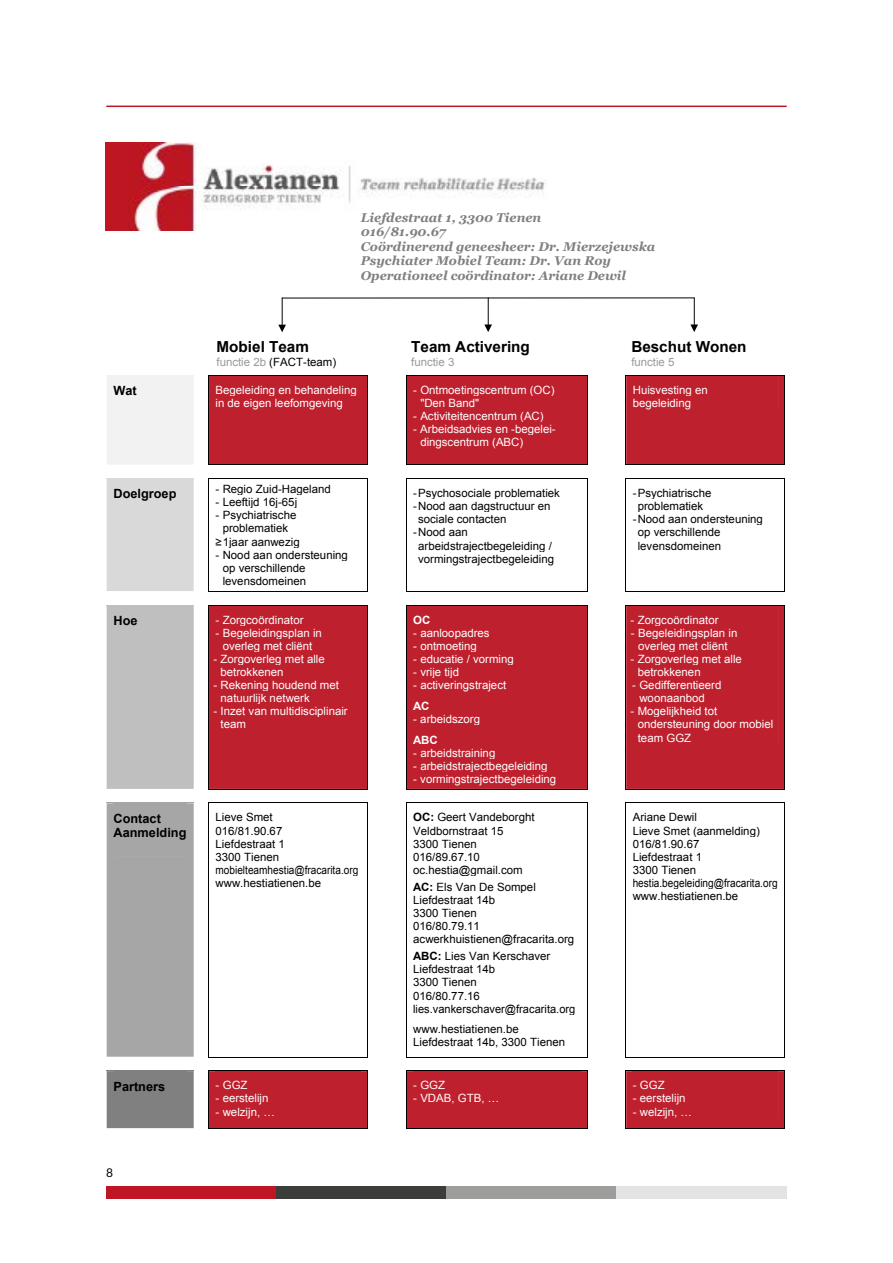
<style>
.page{position:relative;width:893px;height:1263px;background:#fff}
.page>*{position:absolute;margin:0;border:0;box-sizing:border-box;transform-origin:0 0}
.t1{font:700 15.15px "Arial";color:#000}
.t2{font:italic 700 12.75px/14.4px "Georgia";color:#808080}
.t3{font:700 12.75px/14.5px "Arial";color:#000}
.t4{font:12px "Lato";color:#000}
.t5{font:11.4px/13px "Arial";color:#000}
.t6{font:11.4px/13.2px "Arial";color:#fff}
.t7{font:11.4px "Arial";color:#9a9a9a}
.t8{font:700 11.4px "Arial";letter-spacing:-.01em;color:#fff}
.s1{color:#9a9a9a}
.s2{font-weight:700}
</style>
<div class="page">
<div style="left:106px;top:1186px;width:170px;height:13px;background:#be1622"></div>
<div style="left:276px;top:1186px;width:170px;height:13px;background:#3c3c3b"></div>
<div style="left:446px;top:1186px;width:171px;height:13px;background:#9d9d9c"></div>
<div style="left:617px;top:1186px;width:170px;height:13px;background:#e3e3e3"></div>
<hr style="left:106px;top:106px;width:681px;height:1px;background:#be1622">
<div style="left:107px;top:376px;width:86px;height:88px;background:#f2f2f2"></div>
<div style="left:114px;top:375px;width:73px;height:22px;background:#f2f2f2"></div>
<hr style="left:107px;top:375px;width:87px;height:1px;background:#f2f2f2">
<div style="left:208px;top:375px;width:160px;height:90px;background:#be202e"></div>
<div style="left:406px;top:375px;width:182px;height:90px;background:#be202e"></div>
<div style="left:626px;top:375px;width:159px;height:90px;background:#be202e"></div>
<hr style="left:626px;top:465px;width:159px;height:1px;background:#000">
<div style="left:107px;top:479px;width:87px;height:112px;background:#d9d9d9"></div>
<div style="left:114px;top:479px;width:73px;height:22px;background:#d9d9d9"></div>
<hr style="left:107px;top:478px;width:87px;height:1px;background:#d9d9d9">
<hr style="left:785px;top:479px;width:1px;height:112px;background:#000">
<svg style="left:208px;top:478px;width:160px;height:114px"></svg>
<svg style="left:406px;top:478px;width:182px;height:114px"></svg>
<svg style="left:626px;top:478px;width:159px;height:113px"></svg>
<hr style="left:626px;top:591px;width:159px;height:1px;background:#000">
<div style="left:107px;top:606px;width:87px;height:183px;background:#bfbfbf"></div>
<div style="left:114px;top:605px;width:73px;height:23px;background:#bfbfbf"></div>
<hr style="left:107px;top:605px;width:87px;height:1px;background:#bfbfbf">
<hr style="left:785px;top:605px;width:1px;height:184px;background:#000">
<div style="left:208px;top:605px;width:160px;height:185px;background:#be202e"></div>
<div style="left:406px;top:605px;width:182px;height:185px;background:#be202e"></div>
<div style="left:626px;top:605px;width:159px;height:184px;background:#be202e"></div>
<hr style="left:626px;top:789px;width:159px;height:1px;background:#000">
<div style="left:107px;top:804px;width:87px;height:253px;background:#a6a6a6"></div>
<div style="left:114px;top:803px;width:73px;height:22px;background:#a6a6a6"></div>
<div style="left:114px;top:825px;width:73px;height:15px;background:#a6a6a6"></div>
<div style="left:114px;top:840px;width:73px;height:16px;background:#a6a6a6"></div>
<hr style="left:107px;top:803px;width:87px;height:1px;background:#a6a6a6">
<hr style="left:406px;top:803px;width:182px;height:1px;background:#000">
<hr style="left:406px;top:803px;width:1px;height:254px;background:#000">
<hr style="left:587px;top:803px;width:1px;height:254px;background:#000">
<hr style="left:785px;top:803px;width:1px;height:254px;background:#000">
<svg style="left:208px;top:803px;width:160px;height:255px"></svg>
<hr style="left:406px;top:1057px;width:182px;height:1px;background:#000">
<svg style="left:784px;top:803px;width:1px;height:254px"></svg>
<hr style="left:626px;top:1057px;width:159px;height:1px;background:#000">
<div style="left:107px;top:1071px;width:87px;height:57px;background:#808080"></div>
<div style="left:114px;top:1071px;width:73px;height:22px;background:#808080"></div>
<hr style="left:107px;top:1070px;width:87px;height:1px;background:#808080">
<div style="left:208px;top:1070px;width:160px;height:59px;background:#be202e"></div>
<div style="left:406px;top:1070px;width:182px;height:59px;background:#be202e"></div>
<div style="left:626px;top:1070px;width:159px;height:59px;background:#be202e"></div>
<hr style="left:282px;top:297px;width:412px;height:1px;background:#000">
<svg style="left:278px;top:298px;width:8px;height:34px"></svg>
<svg style="left:484px;top:297px;width:8px;height:35px"></svg>
<svg style="left:690px;top:297px;width:8px;height:35px"></svg>
<img style="left:105px;top:142px;width:440px;height:88px">
<h1 class="t1" style="left:217px;top:336px;width:94px">Mobiel Team</h1>
<p class="t5" style="left:217px;top:355px;width:121px"><span class="s1">functie 2b</span> (FACT-team)</p>
<p class="t2" style="left:361px;top:210px;width:296px">Liefdestraat 1, 3300 Tienen<br>016/81.90.67<br>Coördinerend geneesheer: Dr. Mierzejewska<br>Psychiater Mobiel Team: Dr. Van Roy<br>Operationeel coördinator: Ariane Dewil</p>
<h1 class="t1" style="left:411px;top:336px;width:120px">Team Activering</h1>
<p class="t7" style="left:411px;top:354px;width:45px">functie 3</p>
<h1 class="t1" style="left:631px;top:336px;width:117px">Beschut Wonen</h1>
<p class="t7" style="left:631px;top:354px;width:45px">functie 5</p>
<p class="t3" style="left:114px;top:383px;width:25px">Wat</p>
<p class="t6" style="left:216px;top:383px;width:143px">Begeleiding en behandeling in de eigen leefomgeving</p>
<p class="t6" style="left:420px;top:383px;width:136px;text-indent:-7px">- Ontmoetingscentrum (OC) "Den Band"</p>
<p class="t6" style="left:413px;top:409px;width:132px">- Activiteitencentrum (AC)</p>
<p class="t6" style="left:420px;top:422px;width:137px;text-indent:-7px">- Arbeidsadvies en -begelei&shy;dingscentrum (ABC)</p>
<p class="t3" style="left:114px;top:487px;width:64px">Doelgroep</p>
<p class="t5" style="left:216px;top:483px;width:117px">- Regio Zuid-Hageland</p>
<p class="t5" style="left:216px;top:496px;width:83px">- Leeftijd 16j-65j</p>
<p class="t5" style="left:216px;top:509px;width:86px;text-align:center">- Psychiatrische problematiek<br>≥ 1jaar aanwezig</p>
<p class="t5" style="left:223px;top:548px;width:127px;text-indent:-7px">- Nood aan ondersteuning op verschillende levensdomeinen</p>
<p class="t3" style="left:114px;top:613px;width:26px">Hoe</p>
<p class="t6" style="left:216px;top:613px;width:89px">- Zorgcoördinator</p>
<p class="t6" style="left:216px;top:626px;width:108px;text-align:center">- Begeleidingsplan in overleg met cliënt</p>
<p class="t6" style="left:221px;top:652px;width:106px;text-indent:-7px">- Zorgoverleg met alle betrokkenen</p>
<p class="t6" style="left:221px;top:679px;width:120px;text-indent:-7px">- Rekening houdend met natuurlijk netwerk</p>
<p class="t6" style="left:221px;top:705px;width:129px;text-indent:-7px">- Inzet van multidisciplinair team</p>
<p class="t5" style="left:413px;top:487px;width:148px">- Psychosociale problematiek</p>
<p class="t5" style="left:418px;top:500px;width:134px;text-indent:-5px">- Nood aan dagstructuur en sociale contacten</p>
<p class="t5" style="left:418px;top:526px;width:137px;text-indent:-5px">- Nood aan arbeidstrajectbegeleiding / vormingstrajectbegeleiding</p>
<p class="t8" style="left:413px;top:612px;width:19px">OC</p>
<p class="t6" style="left:413px;top:626px;width:78px">- aanloopadres</p>
<p class="t6" style="left:413px;top:639px;width:65px">- ontmoeting</p>
<p class="t6" style="left:413px;top:652px;width:102px">- educatie / vorming</p>
<p class="t6" style="left:413px;top:665px;width:47px">- vrije tijd</p>
<p class="t6" style="left:413px;top:679px;width:95px">- activeringstraject</p>
<p class="t8" style="left:413px;top:698px;width:18px">AC</p>
<p class="t6" style="left:413px;top:712px;width:68px">- arbeidszorg</p>
<p class="t8" style="left:413px;top:732px;width:26px">ABC</p>
<p class="t6" style="left:413px;top:746px;width:84px">- arbeidstraining</p>
<p class="t6" style="left:413px;top:759px;width:136px">- arbeidstrajectbegeleiding</p>
<p class="t6" style="left:413px;top:772px;width:145px">- vormingstrajectbegeleiding</p>
<p class="t3" style="left:114px;top:811px;width:74px">Contact<br>Aanmelding</p>
<p class="t5" style="left:216px;top:811px;width:144px">Lieve Smet<br>016/81.90.67<br>Liefdestraat 1<br>3300 Tienen mobielteamhestia@fracarita.org www.hestiatienen.be</p>
<p class="t5" style="left:413px;top:811px;width:123px"><span class="s2">OC:</span> Geert Vandeborght<br>Veldbornstraat 15<br>3300 Tienen<br>016/89.67.10 oc.hestia@gmail.com</p>
<p class="t5" style="left:413px;top:880px;width:163px"><span class="s2">AC:</span> Els Van De Sompel<br>Liefdestraat 14b<br>3300 Tienen<br>016/80.79.11 acwerkhuistienen@fracarita.org</p>
<p class="t5" style="left:413px;top:949px;width:164px"><span class="s2">ABC:</span> Lies Van Kerschaver<br>Liefdestraat 14b<br>3300 Tienen<br>016/80.77.16 lies.vankerschaver@fracarita.org</p>
<p class="t5" style="left:413px;top:1023px;width:154px">www.hestiatienen.be<br>Liefdestraat 14b, 3300 Tienen</p>
<p class="t3" style="left:114px;top:1079px;width:53px">Partners</p>
<p class="t6" style="left:216px;top:1079px;width:34px">- GGZ</p>
<p class="t6" style="left:216px;top:1092px;width:54px">- eerstelijn</p>
<p class="t6" style="left:216px;top:1105px;width:61px">- welzijn, …</p>
<p class="t4" style="left:106px;top:1166px;width:8px">8</p>
<p class="t6" style="left:413px;top:1079px;width:34px">- GGZ</p>
<p class="t6" style="left:413px;top:1092px;width:88px">- VDAB, GTB, …</p>
<p class="t6" style="left:633px;top:383px;width:77px">Huisvesting en begeleiding</p>
<p class="t5" style="left:633px;top:487px;width:80px;text-align:center">- Psychiatrische problematiek</p>
<p class="t5" style="left:638px;top:513px;width:127px;text-indent:-5px">- Nood aan ondersteuning op verschillende levensdomeinen</p>
<p class="t6" style="left:631px;top:613px;width:89px">- Zorgcoördinator</p>
<p class="t6" style="left:631px;top:626px;width:108px;text-align:center">- Begeleidingsplan in overleg met cliënt</p>
<p class="t6" style="left:638px;top:652px;width:106px;text-indent:-7px">- Zorgoverleg met alle betrokkenen</p>
<p class="t6" style="left:639px;top:679px;width:84px;text-indent:-7px">- Gedifferentieerd woonaanbod</p>
<p class="t6" style="left:638px;top:705px;width:137px;text-indent:-7px">- Mogelijkheid tot ondersteuning door mobiel team GGZ</p>
<p class="t5" style="left:633px;top:811px;width:146px">Ariane Dewil<br>Lieve Smet (aanmelding)<br>016/81.90.67<br>Liefdestraat 1<br>3300 Tienen hestia.begeleiding@fracarita.org www.hestiatienen.be</p>
<p class="t6" style="left:633px;top:1079px;width:34px">- GGZ</p>
<p class="t6" style="left:633px;top:1092px;width:54px">- eerstelijn</p>
<p class="t6" style="left:633px;top:1105px;width:61px">- welzijn, …</p>
</div>
